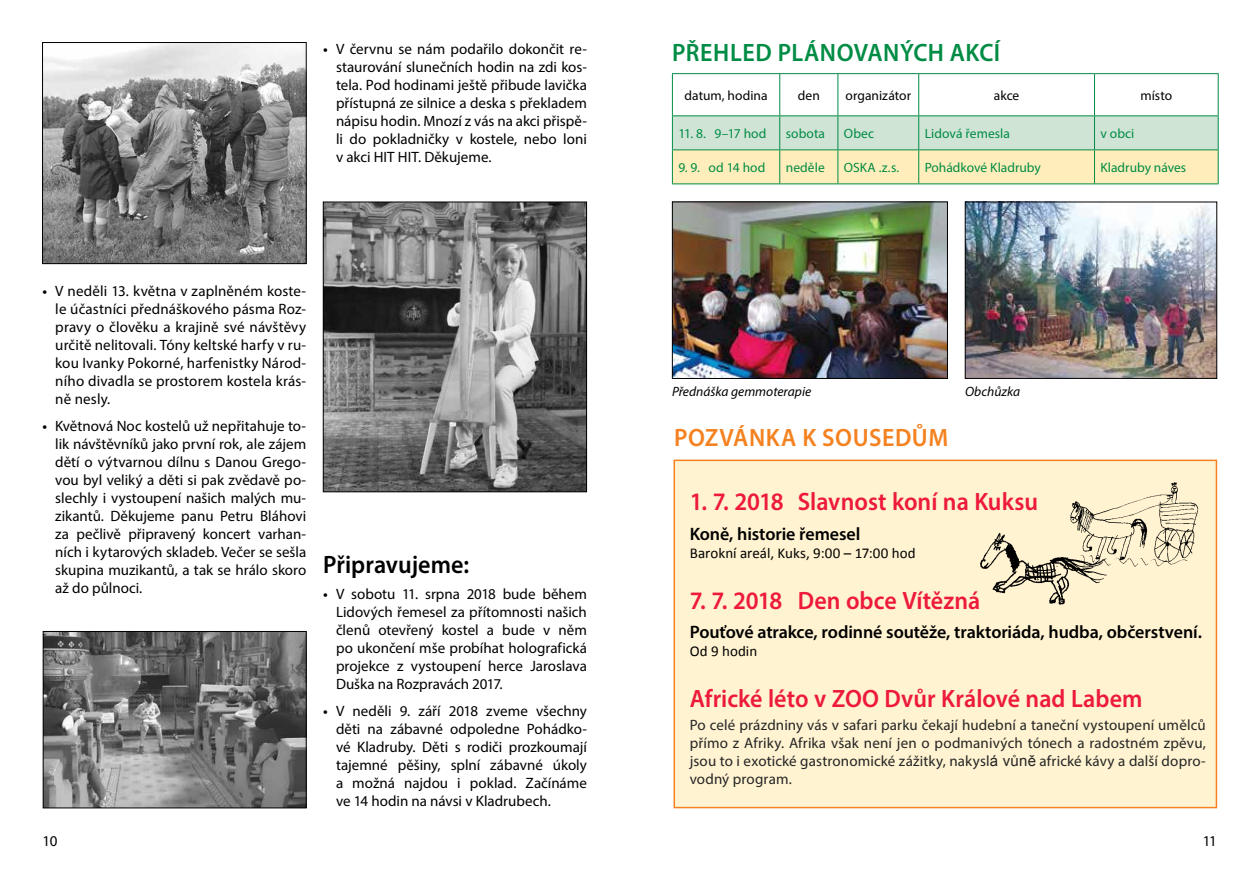
<style>
.page{position:relative;width:1259px;height:893px;background:#fff}
.page>*{position:absolute;margin:0;border:0;box-sizing:border-box;transform-origin:0 0}
.t1{font:600 25.2px "Myriad Pro";color:#ed1a3b;scale:.95 1}
.t2{font:600 25.2px "Myriad Pro";letter-spacing:.015em;color:#008c44;scale:.95 1}
.t3{font:600 25.2px "Myriad Pro";letter-spacing:.02em;color:#f58220;scale:.95 1}
.t4{font:600 25.2px "Myriad Pro";color:#000;scale:.95 1}
.t5{font:600 18px "Myriad Pro";letter-spacing:-.005em;color:#000}
.t6{font:15px/18px "Myriad Pro";color:#000;text-align:justify}
.t7{font:15px/18px "Myriad Pro";letter-spacing:.01em;color:#252525;text-align:justify}
.t8{font:15px "Calibri";letter-spacing:.005em;color:#000}
.t9{font:13.5px "Myriad Pro";color:#008c44}
.t10{font:13.5px "Myriad Pro";color:#000}
.t11{font:italic 13.5px "Myriad Pro";color:#000}
.s1{font-weight:600}
.s2{font-family:"Arial"}
</style>
<div class="page">
<div style="left:673px;top:460px;width:544px;height:348px;background:#fff3d1;border:2px solid #f58220"></div>
<svg style="left:673px;top:74px;width:544px;height:109px"></svg>
<hr style="left:672px;top:73px;width:108px;height:1px;background:#008c44">
<hr style="left:672px;top:74px;width:1px;height:41px;background:#008c44">
<hr style="left:780px;top:73px;width:58px;height:1px;background:#008c44">
<hr style="left:779px;top:74px;width:1px;height:41px;background:#008c44">
<hr style="left:838px;top:73px;width:80px;height:1px;background:#008c44">
<hr style="left:837px;top:74px;width:1px;height:41px;background:#008c44">
<hr style="left:918px;top:73px;width:176px;height:1px;background:#008c44">
<hr style="left:918px;top:74px;width:1px;height:41px;background:#008c44">
<hr style="left:1094px;top:73px;width:124px;height:1px;background:#008c44">
<hr style="left:1094px;top:74px;width:1px;height:41px;background:#008c44">
<hr style="left:1217px;top:74px;width:1px;height:41px;background:#008c44">
<hr style="left:672px;top:115px;width:108px;height:1px;background:#008c44">
<hr style="left:672px;top:116px;width:1px;height:33px;background:#008c44">
<hr style="left:780px;top:115px;width:58px;height:1px;background:#008c44">
<hr style="left:779px;top:116px;width:1px;height:33px;background:#008c44">
<hr style="left:838px;top:115px;width:80px;height:1px;background:#008c44">
<hr style="left:837px;top:116px;width:1px;height:33px;background:#008c44">
<hr style="left:918px;top:115px;width:176px;height:1px;background:#008c44">
<hr style="left:918px;top:116px;width:1px;height:33px;background:#008c44">
<hr style="left:1094px;top:115px;width:124px;height:1px;background:#008c44">
<hr style="left:1094px;top:116px;width:1px;height:33px;background:#008c44">
<hr style="left:1217px;top:116px;width:1px;height:33px;background:#008c44">
<hr style="left:672px;top:149px;width:108px;height:1px;background:#008c44">
<hr style="left:672px;top:150px;width:1px;height:33px;background:#008c44">
<hr style="left:780px;top:149px;width:58px;height:1px;background:#008c44">
<hr style="left:779px;top:150px;width:1px;height:33px;background:#008c44">
<hr style="left:838px;top:149px;width:80px;height:1px;background:#008c44">
<hr style="left:837px;top:150px;width:1px;height:33px;background:#008c44">
<hr style="left:918px;top:149px;width:176px;height:1px;background:#008c44">
<hr style="left:918px;top:150px;width:1px;height:33px;background:#008c44">
<hr style="left:1094px;top:149px;width:124px;height:1px;background:#008c44">
<hr style="left:1094px;top:150px;width:1px;height:33px;background:#008c44">
<hr style="left:1217px;top:150px;width:1px;height:33px;background:#008c44">
<hr style="left:672px;top:183px;width:108px;height:1px;background:#008c44">
<hr style="left:780px;top:183px;width:58px;height:1px;background:#008c44">
<hr style="left:838px;top:183px;width:80px;height:1px;background:#008c44">
<hr style="left:918px;top:183px;width:176px;height:1px;background:#008c44">
<hr style="left:1094px;top:183px;width:124px;height:1px;background:#008c44">
<img style="left:44px;top:44px;width:261px;height:218px">
<div style="left:42px;top:42px;width:265px;height:222px;border:1px solid #000"></div>
<img style="left:325px;top:204px;width:260px;height:286px">
<div style="left:323px;top:202px;width:264px;height:290px;border:1px solid #000"></div>
<img style="left:45px;top:633px;width:260px;height:173px">
<div style="left:43px;top:631px;width:264px;height:177px;border:1px solid #000"></div>
<img style="left:967px;top:204px;width:248px;height:173px">
<div style="left:965px;top:202px;width:252px;height:177px;border:1px solid #000"></div>
<img style="left:1070px;top:482px;width:129px;height:84px">
<img style="left:980px;top:531px;width:128px;height:74px">
<img style="left:674px;top:204px;width:272px;height:173px">
<div style="left:672px;top:202px;width:276px;height:177px;border:1px solid #000"></div>
<p class="t6" style="left:336px;top:40px;width:252px;text-indent:-13px"><span class="s1">•</span> V červnu se nám podařilo dokončit re&shy;staurování slunečních hodin na zdi kos&shy;tela. Pod hodinami ještě přibude lavička přístupná ze silnice a deska s překladem nápisu hodin. Mnozí z vás na akci přispě&shy;li do pokladničky v kostele, nebo loni v akci HIT HIT. Děkujeme.</p>
<p class="t6" style="left:55px;top:282px;width:252px;text-indent:-13px"><span class="s1">•</span> V neděli 13. května v zaplněném koste&shy;le účastníci přednáškového pásma Roz&shy;pravy o člověku a krajině své návštěvy určitě nelitovali. Tóny keltské harfy v ru&shy;kou Ivanky Pokorné, harfenistky Národ&shy;ního divadla se prostorem kostela krás&shy;ně nesly.</p>
<p class="t6" style="left:55px;top:416px;width:252px;text-indent:-13px"><span class="s1">•</span> Květnová Noc kostelů už nepřitahuje to&shy;lik návštěvníků jako první rok, ale zájem dětí o výtvarnou dílnu s Danou Grego&shy;vou byl veliký a děti si pak zvědavě po&shy;slechly i vystoupení našich malých mu&shy;zikantů. Děkujeme panu Petru Bláhovi za pečlivě připravený koncert varhan&shy;ních i kytarových skladeb. Večer se sešla skupina muzikantů, a tak se hrálo skoro až do půlnoci.</p>
<h1 class="t4" style="left:323px;top:548px;width:155px">Připravujeme:</h1>
<p class="t6" style="left:336px;top:585px;width:252px;text-indent:-13px"><span class="s1">•</span> V sobotu 11. srpna 2018 bude během Lidových řemesel za přítomnosti našich členů otevřený kostel a bude v něm po ukončení mše probíhat holografická projekce z vystoupení herce Jaroslava Duška na Rozpravách 2017.</p>
<p class="t6" style="left:336px;top:701px;width:252px;text-indent:-13px"><span class="s1">•</span> V neděli 9. září 2018 zveme všechny děti na zábavné odpoledne Pohádko&shy;vé Kladruby. Děti s rodiči prozkoumají tajemné pěšiny, splní zábavné úkoly a možná najdou i poklad. Začínáme ve 14 hodin na návsi v Kladrubech.</p>
<h1 class="t2" style="left:672px;top:36px;width:347px">PŘEHLED PLÁNOVANÝCH AKCÍ</h1>
<p class="t10" style="left:684px;top:87px;width:85px">datum, hodina</p>
<p class="t10" style="left:798px;top:87px;width:24px">den</p>
<p class="t10" style="left:845px;top:87px;width:67px">organizátor</p>
<p class="t10" style="left:994px;top:87px;width:27px">akce</p>
<p class="t10" style="left:1140px;top:87px;width:33px">místo</p>
<p class="t9" style="left:678px;top:125px;width:90px">11. 8. 9–17 hod</p>
<p class="t9" style="left:786px;top:125px;width:41px">sobota</p>
<p class="t9" style="left:844px;top:125px;width:32px">Obec</p>
<p class="t9" style="left:924px;top:125px;width:87px">Lidová řemesla</p>
<p class="t9" style="left:1100px;top:125px;width:35px">v obci</p>
<p class="t9" style="left:678px;top:159px;width:89px">9. 9. od 14 hod</p>
<p class="t9" style="left:786px;top:159px;width:41px">neděle</p>
<p class="t9" style="left:844px;top:159px;width:57px">OSKA .z.s.</p>
<p class="t9" style="left:924px;top:159px;width:118px">Pohádkové Kladruby</p>
<p class="t9" style="left:1100px;top:159px;width:87px">Kladruby náves</p>
<p class="t11" style="left:672px;top:383px;width:141px">Přednáška gemmoterapie</p>
<p class="t11" style="left:965px;top:383px;width:57px">Obchůzka</p>
<h1 class="t3" style="left:674px;top:422px;width:290px">POZVÁNKA K SOUSEDŮM</h1>
<h1 class="t1" style="left:690px;top:485px;width:368px">1. 7. 2018 Slavnost koní na Kuksu</h1>
<p class="t5" style="left:690px;top:522px;width:172px">Koně, historie řemesel</p>
<p class="t8" style="left:690px;top:543px;width:227px">Barokní areál, Kuks, 9:00 – 17:00 hod</p>
<h1 class="t1" style="left:690px;top:584px;width:307px">7. 7. 2018 Den obce Vítězná</h1>
<p class="t5" style="left:690px;top:621px;width:514px">Pouťové atrakce, rodinné soutěže, traktoriáda, hudba, občerstvení.</p>
<p class="t8" style="left:690px;top:642px;width:69px">Od 9 hodin</p>
<h1 class="t1" style="left:690px;top:683px;width:478px">Africké léto v ZOO Dvůr Králové nad Labem</h1>
<p class="t7" style="left:690px;top:715px;width:517px">Po celé prázdniny vás v safari parku čekají hudební a taneční vystoupení umělců přímo z Afriky. Afrika však není jen o podmanivých tónech a radostném zpěvu, jsou to i exotické gastronomické zážitky, nakysl<span class="s2">á vůně</span> africké kávy a další dopro&shy;vodný program.</p>
<p class="t6" style="left:43px;top:832px;width:16px">10</p>
<p class="t6" style="left:1202px;top:832px;width:16px">11</p>
</div>
